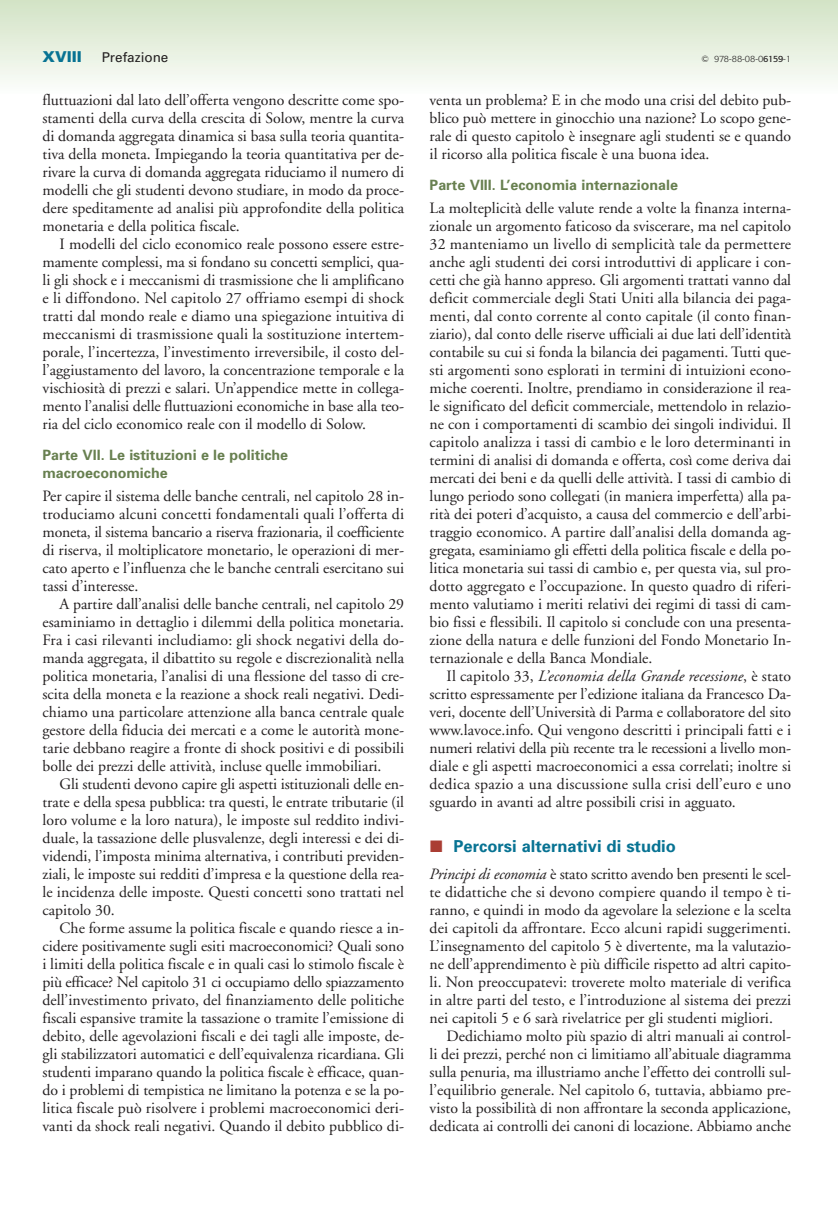
<style>
.page{position:relative;width:838px;height:1212px;background:#fff}
.page>*{position:absolute;margin:0;border:0;box-sizing:border-box;transform-origin:0 0}
.t1{font:700 16.5px "Univers";color:#087393}
.t2{font:15.75px/18px "Adobe Garamond";color:#231f20;text-align:justify}
.t3{font:900 15px "Univers";color:#087393}
.t4{font:700 14.25px/18px "Univers";color:#688050}
.t5{font:13.5px "Univers";color:#231f20}
.t6{font:300 9px "Formata";letter-spacing:-.02em;color:#231f20}
.s1{font-weight:400}
.s2{font-style:italic}
</style>
<div class="page">
<div style="left:0;top:0;width:837px;height:94px;background:linear-gradient(to bottom,#d2e2c4,#fcfdfb)"></div>
<p class="t3" style="left:43px;top:51px;width:41px">XVIII</p>
<p class="t5" style="left:102px;top:52px;width:68px">Prefazione</p>
<p class="t6" style="left:701px;top:55px;width:91px">© 978-88-08-0<span class="s1">6159</span>-1</p>
<p class="t2" style="left:43px;top:92px;width:363px">fluttuazioni dal lato dell’offerta vengono descritte come spo&shy;stamenti della curva della crescita di Solow, mentre la curva di domanda aggregata dinamica si basa sulla teoria quantita&shy;tiva della moneta. Impiegando la teoria quantitativa per de&shy;rivare la curva di domanda aggregata riduciamo il numero di modelli che gli studenti devono studiare, in modo da proce&shy;dere speditamente ad analisi più approfondite della politica monetaria e della politica fiscale.</p>
<p class="t2" style="left:43px;top:236px;width:363px;text-indent:17px">I modelli del ciclo economico reale possono essere estre&shy;mamente complessi, ma si fondano su concetti semplici, qua&shy;li gli shock e i meccanismi di trasmissione che li amplificano e li diffondono. Nel capitolo 27 offriamo esempi di shock tratti dal mondo reale e diamo una spiegazione intuitiva di meccanismi di trasmissione quali la sostituzione intertem&shy;porale, l’incertezza, l’investimento irreversibile, il costo del&shy;l’aggiustamento del lavoro, la concentrazione temporale e la vischiosità di prezzi e salari. Un’appendice mette in collega&shy;mento l’analisi delle fluttuazioni economiche in base alla teo&shy;ria del ciclo economico reale con il modello di Solow.</p>
<p class="t4" style="left:43px;top:448px;width:247px">Parte VII. Le istituzioni e le politiche macroeconomiche</p>
<p class="t2" style="left:43px;top:488px;width:363px">Per capire il sistema delle banche centrali, nel capitolo 28 in&shy;troduciamo alcuni concetti fondamentali quali l’offerta di moneta, il sistema bancario a riserva frazionaria, il coefficiente di riserva, il moltiplicatore monetario, le operazioni di mer&shy;cato aperto e l’influenza che le banche centrali esercitano sui tassi d’interesse.</p>
<p class="t2" style="left:43px;top:596px;width:363px;text-indent:17px">A partire dall’analisi delle banche centrali, nel capitolo 29 esaminiamo in dettaglio i dilemmi della politica monetaria.<br>Fra i casi rilevanti includiamo: gli shock negativi della do&shy;manda aggregata, il dibattito su regole e discrezionalità nella politica monetaria, l’analisi di una flessione del tasso di cre&shy;scita della moneta e la reazione a shock reali negativi. Dedi&shy;chiamo una particolare attenzione alla banca centrale quale gestore della fiducia dei mercati e a come le autorità mone&shy;tarie debbano reagire a fronte di shock positivi e di possibili bolle dei prezzi delle attività, incluse quelle immobiliari.</p>
<p class="t2" style="left:43px;top:776px;width:363px;text-indent:17px">Gli studenti devono capire gli aspetti istituzionali delle en&shy;trate e della spesa pubblica: tra questi, le entrate tributarie (il loro volume e la loro natura), le imposte sul reddito indivi&shy;duale, la tassazione delle plusvalenze, degli interessi e dei di&shy;videndi, l’imposta minima alternativa, i contributi previden&shy;ziali, le imposte sui redditi d’impresa e la questione della rea&shy;le incidenza delle imposte. Questi concetti sono trattati nel capitolo 30.</p>
<p class="t2" style="left:43px;top:920px;width:363px;text-indent:17px">Che forme assume la politica fiscale e quando riesce a in&shy;cidere positivamente sugli esiti macroeconomici? Quali sono i limiti della politica fiscale e in quali casi lo stimolo fiscale è più efficace? Nel capitolo 31 ci occupiamo dello spiazzamento dell’investimento privato, del finanziamento delle politiche fiscali espansive tramite la tassazione o tramite l’emissione di debito, delle agevolazioni fiscali e dei tagli alle imposte, de&shy;gli stabilizzatori automatici e dell’equivalenza ricardiana. Gli studenti imparano quando la politica fiscale è efficace, quan&shy;do i problemi di tempistica ne limitano la potenza e se la po&shy;litica fiscale può risolvere i problemi macroeconomici deri&shy;vanti da shock reali negativi. Quando il debito pubblico di-</p>
<p class="t2" style="left:429px;top:92px;width:363px">venta un problema? E in che modo una crisi del debito pub&shy;blico può mettere in ginocchio una nazione? Lo scopo gene&shy;rale di questo capitolo è insegnare agli studenti se e quando il ricorso alla politica fiscale è una buona idea.</p>
<p class="t4" style="left:429px;top:178px;width:250px">Parte VIII. L’economia internazionale</p>
<p class="t2" style="left:429px;top:200px;width:363px">La molteplicità delle valute rende a volte la finanza interna&shy;zionale un argomento faticoso da sviscerare, ma nel capitolo 32 manteniamo un livello di semplicità tale da permettere anche agli studenti dei corsi introduttivi di applicare i con&shy;cetti che già hanno appreso. Gli argomenti trattati vanno dal deficit commerciale degli Stati Uniti alla bilancia dei paga&shy;menti, dal conto corrente al conto capitale (il conto finan&shy;ziario), dal conto delle riserve ufficiali ai due lati dell’identità contabile su cui si fonda la bilancia dei pagamenti. Tutti que&shy;sti argomenti sono esplorati in termini di intuizioni econo&shy;miche coerenti. Inoltre, prendiamo in considerazione il rea&shy;le significato del deficit commerciale, mettendolo in relazio&shy;ne con i comportamenti di scambio dei singoli individui. Il capitolo analizza i tassi di cambio e le loro determinanti in termini di analisi di domanda e offerta, così come deriva dai mercati dei beni e da quelli delle attività. I tassi di cambio di lungo periodo sono collegati (in maniera imperfetta) alla pa&shy;rità dei poteri d’acquisto, a causa del commercio e dell’arbi&shy;traggio economico. A partire dall’analisi della domanda ag&shy;gregata, esaminiamo gli effetti della politica fiscale e della po&shy;litica monetaria sui tassi di cambio e, per questa via, sul pro&shy;dotto aggregato e l’occupazione. In questo quadro di riferi&shy;mento valutiamo i meriti relativi dei regimi di tassi di cam&shy;bio fissi e flessibili. Il capitolo si conclude con una presenta&shy;zione della natura e delle funzioni del Fondo Monetario In&shy;ternazionale e della Banca Mondiale.</p>
<p class="t2" style="left:429px;top:668px;width:363px;text-indent:17px">Il capitolo 33, <span class="s2">L’economia della Grande recessione</span>, è stato scritto espressamente per l’edizione italiana da Francesco Da&shy;veri, docente dell’Università di Parma e collaboratore del sito www.lavoce.info. Qui vengono descritti i principali fatti e i numeri relativi della più recente tra le recessioni a livello mon&shy;diale e gli aspetti macroeconomici a essa correlati; inoltre si dedica spazio a una discussione sulla crisi dell’euro e uno sguardo in avanti ad altre possibili crisi in agguato.</p>
<p class="t1" style="left:453px;top:840px;width:224px">Percorsi alternativi di studio</p>
<p class="t2" style="left:429px;top:866px;width:363px"><span class="s2">Principi di economia</span> è stato scritto avendo ben presenti le scel&shy;te didattiche che si devono compiere quando il tempo è ti&shy;ranno, e quindi in modo da agevolare la selezione e la scelta dei capitoli da affrontare. Ecco alcuni rapidi suggerimenti.<br>L’insegnamento del capitolo 5 è divertente, ma la valutazio&shy;ne dell’apprendimento è più difficile rispetto ad altri capito&shy;li. Non preoccupatevi: troverete molto materiale di verifica in altre parti del testo, e l’introduzione al sistema dei prezzi nei capitoli 5 e 6 sarà rivelatrice per gli studenti migliori.</p>
<p class="t2" style="left:429px;top:1028px;width:363px;text-indent:17px">Dedichiamo molto più spazio di altri manuali ai control&shy;li dei prezzi, perché non ci limitiamo all’abituale diagramma sulla penuria, ma illustriamo anche l’effetto dei controlli sul&shy;l’equilibrio generale. Nel capitolo 6, tuttavia, abbiamo pre&shy;visto la possibilità di non affrontare la seconda applicazione, dedicata ai controlli dei canoni di locazione. Abbiamo anche</p>
</div>
